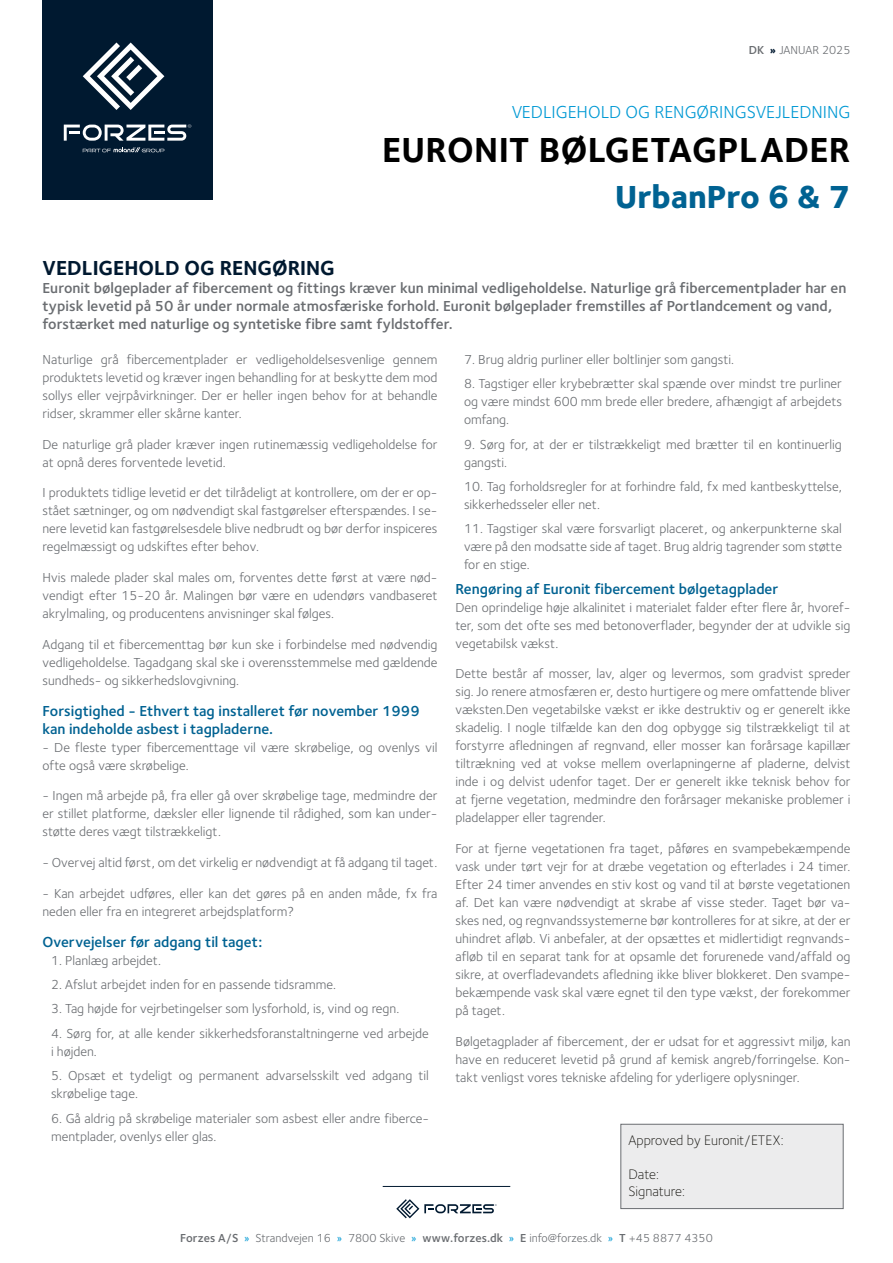
<style>
.page{position:relative;width:893px;height:1263px;background:#fff}
.page>*{position:absolute;margin:0;border:0;box-sizing:border-box;transform-origin:0 0}
.t1{font:700 36px "Foundry Sterling";letter-spacing:.01em;color:#000}
.t2{font:800 33px "Foundry Sterling";color:#006292}
.t3{font:700 21px "Foundry Sterling";color:#001930}
.t4{font:18px "Foundry Sterling";color:#0099d4}
.t5{font:600 15px/18px "Foundry Sterling";color:#6a6d71}
.t6{font:600 15px/18px "Foundry Sterling";color:#006292}
.t7{font:300 14.25px/17.1px "Foundry Sterling";color:#12110c}
.t8{font:13.5px/18px "Foundry Sterling";color:#6a6d71;text-align:justify}
.t9{font:12px "Foundry Sterling";color:#6a6d71}
.s1{font-weight:600}
.s2{font-weight:700;color:#001930}
.s3{color:#0099d4}
</style>
<div class="page">
<div style="left:43px;top:0;width:170px;height:200px;background:#001930"></div>
<svg style="left:83px;top:43px;width:81px;height:67px"></svg>
<svg style="left:64px;top:125px;width:127px;height:16px"></svg>
<svg style="left:83px;top:147px;width:81px;height:5px"></svg>
<hr style="left:383px;top:1186px;width:127px;height:1px;background:#001930">
<svg style="left:396px;top:1199px;width:101px;height:19px"></svg>
<div style="left:621px;top:1124px;width:222px;height:85px;background:#ececed;border:1px solid #6a6d71"></div>
<p class="t9" style="left:749px;top:43px;width:103px"><span class="s1">DK</span> <span class="s2">»</span> JANUAR 2025</p>
<h3 class="t4" style="left:512px;top:102px;width:340px">VEDLIGEHOLD OG RENGØRINGSVEJLEDNING</h3>
<h1 class="t1" style="left:382px;top:128px;width:470px">EURONIT BØLGETAGPLADER</h1>
<h2 class="t2" style="left:615px;top:177px;width:237px">UrbanPro 6 &amp; 7</h2>
<h3 class="t3" style="left:43px;top:256px;width:294px">VEDLIGEHOLD OG RENGØRING</h3>
<p class="t5" style="left:43px;top:280px;width:805px">Euronit bølgeplader af fibercement og fittings kræver kun minimal vedligeholdelse. Naturlige grå fibercementplader har en typisk levetid på 50 år under normale atmosfæriske forhold. Euronit bølgeplader fremstilles af Portlandcement og vand, forstærket med naturlige og syntetiske fibre samt fyldstoffer.</p>
<p class="t8" style="left:43px;top:350px;width:396px">Naturlige grå fibercementplader er vedligeholdelsesvenlige gennem produktets levetid og kræver ingen behandling for at beskytte dem mod sollys eller vejrpåvirkninger. Der er heller ingen behov for at behandle ridser, skrammer eller skårne kanter.</p>
<p class="t8" style="left:43px;top:435px;width:396px">De naturlige grå plader kræver ingen rutinemæssig vedligeholdelse for at opnå deres forventede levetid.</p>
<p class="t8" style="left:43px;top:484px;width:396px">I produktets tidlige levetid er det tilrådeligt at kontrollere, om der er op&shy;stået sætninger, og om nødvendigt skal fastgørelser efterspændes. I se&shy;nere levetid kan fastgørelsesdele blive nedbrudt og bør derfor inspiceres regelmæssigt og udskiftes efter behov.</p>
<p class="t8" style="left:43px;top:569px;width:396px">Hvis malede plader skal males om, forventes dette først at være nød&shy;vendigt efter 15-20 år. Malingen bør være en udendørs vandbaseret akrylmaling, og producentens anvisninger skal følges.</p>
<p class="t8" style="left:43px;top:635px;width:396px">Adgang til et fibercementtag bør kun ske i forbindelse med nødvendig vedligeholdelse. Tagadgang skal ske i overensstemmelse med gældende sundheds- og sikkerhedslovgivning.</p>
<p class="t6" style="left:43px;top:702px;width:379px">Forsigtighed - Ethvert tag installeret før november 1999 kan indeholde asbest i tagpladerne.</p>
<p class="t8" style="left:43px;top:738px;width:396px">- De fleste typer fibercementtage vil være skrøbelige, og ovenlys vil ofte også være skrøbelige.</p>
<p class="t8" style="left:43px;top:787px;width:396px">- Ingen må arbejde på, fra eller gå over skrøbelige tage, medmindre der er stillet platforme, dæksler eller lignende til rådighed, som kan under&shy;støtte deres vægt tilstrækkeligt.</p>
<p class="t8" style="left:43px;top:854px;width:396px">- Overvej altid først, om det virkelig er nødvendigt at få adgang til taget.</p>
<p class="t8" style="left:43px;top:884px;width:396px">- Kan arbejdet udføres, eller kan det gøres på en anden måde, fx fra neden eller fra en integreret arbejdsplatform?</p>
<p class="t6" style="left:43px;top:933px;width:222px">Overvejelser før adgang til taget:</p>
<p class="t8" style="left:51px;top:951px;width:112px">1. Planlæg arbejdet.</p>
<p class="t8" style="left:51px;top:976px;width:286px">2. Afslut arbejdet inden for en passende tidsramme.</p>
<p class="t8" style="left:51px;top:1000px;width:350px">3. Tag højde for vejrbetingelser som lysforhold, is, vind og regn.</p>
<p class="t8" style="left:51px;top:1024px;width:379px">4. Sørg for, at alle kender sikkerhedsforanstaltningerne ved arbejde i højden.</p>
<p class="t8" style="left:51px;top:1067px;width:379px">5. Opsæt et tydeligt og permanent advarselsskilt ved adgang til skrøbelige tage.</p>
<p class="t8" style="left:51px;top:1109px;width:379px">6. Gå aldrig på skrøbelige materialer som asbest eller andre fiberce&shy;mentplader, ovenlys eller glas.</p>
<p class="t8" style="left:464px;top:350px;width:272px">7. Brug aldrig purliner eller boltlinjer som gangsti.</p>
<p class="t8" style="left:464px;top:375px;width:379px">8. Tagstiger eller krybebrætter skal spænde over mindst tre purliner og være mindst 600 mm brede eller bredere, afhængigt af arbejdets omfang.</p>
<p class="t8" style="left:464px;top:435px;width:379px">9. Sørg for, at der er tilstrækkeligt med brætter til en kontinuerlig gangsti.</p>
<p class="t8" style="left:464px;top:477px;width:379px">10. Tag forholdsregler for at forhindre fald, fx med kantbeskyttelse, sikkerhedsseler eller net.</p>
<p class="t8" style="left:464px;top:520px;width:379px">11. Tagstiger skal være forsvarligt placeret, og ankerpunkterne skal være på den modsatte side af taget. Brug aldrig tagrender som støtte for en stige.</p>
<p class="t6" style="left:455px;top:580px;width:324px">Rengøring af Euronit fibercement bølgetagplader</p>
<p class="t8" style="left:455px;top:598px;width:396px">Den oprindelige høje alkalinitet i materialet falder efter flere år, hvoref&shy;ter, som det ofte ses med betonoverflader, begynder der at udvikle sig vegetabilsk vækst.</p>
<p class="t8" style="left:455px;top:665px;width:396px">Dette består af mosser, lav, alger og levermos, som gradvist spreder sig. Jo renere atmosfæren er, desto hurtigere og mere omfattende bliver væksten.Den vegetabilske vækst er ikke destruktiv og er generelt ikke skadelig. I nogle tilfælde kan den dog opbygge sig tilstrækkeligt til at forstyrre afledningen af regnvand, eller mosser kan forårsage kapillær tiltrækning ved at vokse mellem overlapningerne af pladerne, delvist inde i og delvist udenfor taget. Der er generelt ikke teknisk behov for at fjerne vegetation, medmindre den forårsager mekaniske problemer i pladelapper eller tagrender.</p>
<p class="t8" style="left:455px;top:840px;width:396px">For at fjerne vegetationen fra taget, påføres en svampebekæmpende vask under tørt vejr for at dræbe vegetation og efterlades i 24 timer.<br>Efter 24 timer anvendes en stiv kost og vand til at børste vegetationen af. Det kan være nødvendigt at skrabe af visse steder. Taget bør va&shy;skes ned, og regnvandssystemerne bør kontrolleres for at sikre, at der er uhindret afløb. Vi anbefaler, at der opsættes et midlertidigt regnvands&shy;afløb til en separat tank for at opsamle det forurenede vand/affald og sikre, at overfladevandets afledning ikke bliver blokkeret. Den svampe&shy;bekæmpende vask skal være egnet til den type vækst, der forekommer på taget.</p>
<p class="t8" style="left:455px;top:1032px;width:396px">Bølgetagplader af fibercement, der er udsat for et aggressivt miljø, kan have en reduceret levetid på grund af kemisk angreb/forringelse. Kon&shy;takt venligst vores tekniske afdeling for yderligere oplysninger.</p>
<p class="t7" style="left:628px;top:1131px;width:157px">Approved by Euronit/ETEX:</p>
<p class="t7" style="left:628px;top:1165px;width:58px">Date:<br>Signature:</p>
<p class="t9" style="left:180px;top:1231px;width:534px"><span class="s1">Forzes A/S</span> <span class="s3">»</span> Strandvejen 16 <span class="s3">»</span> 7800 Skive <span class="s3">»</span> <span class="s1">www.forzes.dk</span> <span class="s3">»</span> <span class="s1">E</span> info@forzes.dk <span class="s3">»</span> <span class="s1">T</span> +45 8877 4350</p>
</div>
